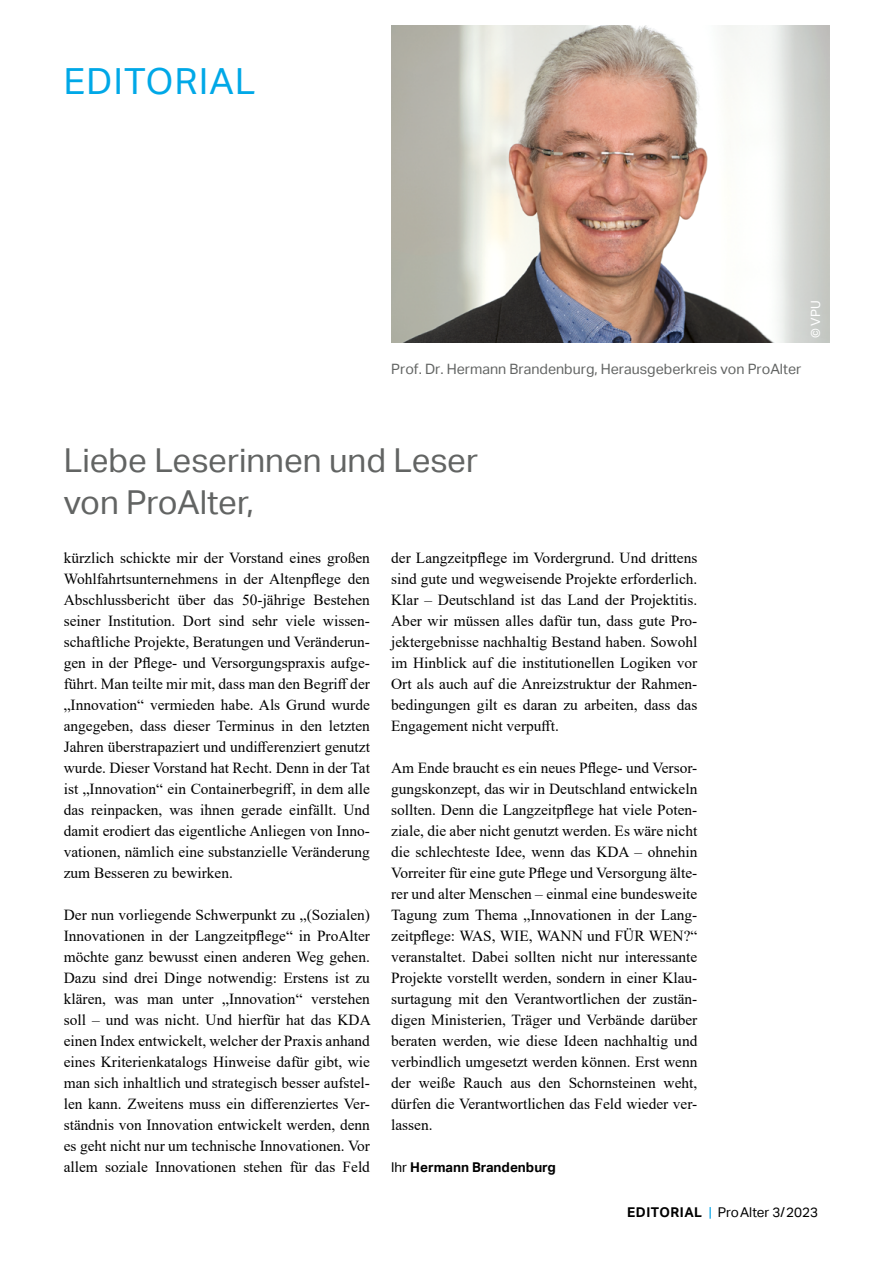
<style>
.page{position:relative;width:893px;height:1263px;background:#fff}
.page>*{position:absolute;margin:0;border:0;box-sizing:border-box;transform-origin:0 0}
.t1{font:36px "Aktiv Grotesk";letter-spacing:.04em;color:#00a8e7}
.t2{font:33px/41.2px "Aktiv Grotesk";color:#626463}
.t3{font:15.3px/21px "Times New Roman";color:#000;text-align:justify}
.t4{font:14.25px "Aktiv Grotesk";color:#626463}
.t5{font:13.5px "Aktiv Grotesk";color:#000}
.t6{font:700 13.5px "Aktiv Grotesk";color:#000}
.t7{font:12.75px "Aktiv Grotesk";color:#fff}
.s1{font-weight:400}
.s2{font-weight:700}
.s3{color:#00a1e5}
</style>
<div class="page">
<img style="left:391px;top:26px;width:438px;height:316px">
<h1 class="t1" style="left:64px;top:60px;width:193px">EDITORIAL</h1>
<p class="t7" style="left:808px;top:338px;width:39px;rotate:-90deg">© VPU</p>
<p class="t4" style="left:391px;top:361px;width:412px">Prof. Dr. Hermann Brandenburg, Herausgeberkreis von ProAlter</p>
<h2 class="t2" style="left:64px;top:440px;width:416px">Liebe Leserinnen und Leser von ProAlter,</h2>
<p class="t3" style="left:64px;top:547px;width:308px">kürzlich schickte mir der Vorstand eines großen Wohlfahrtsunternehmens in der Altenpflege den Abschlussbericht über das 50-jährige Bestehen seiner Institution. Dort sind sehr viele wissen&shy;schaftliche Projekte, Beratungen und Veränderun&shy;gen in der Pflege- und Versorgungspraxis aufge&shy;führt. Man teilte mir mit, dass man den Begriff der „Innovation“ vermieden habe. Als Grund wurde angegeben, dass dieser Terminus in den letzten Jahren überstrapaziert und undifferenziert genutzt wurde. Dieser Vorstand hat Recht. Denn in der Tat ist „Innovation“ ein Containerbegriff, in dem alle das reinpacken, was ihnen gerade einfällt. Und damit erodiert das eigentliche Anliegen von Inno&shy;vationen, nämlich eine substanzielle Veränderung zum Besseren zu bewirken.</p>
<p class="t3" style="left:64px;top:904px;width:309px">Der nun vorliegende Schwerpunkt zu „(Sozialen)<br>Innovationen in der Langzeitpflege“ in ProAlter möchte ganz bewusst einen anderen Weg gehen.<br>Dazu sind drei Dinge notwendig: Erstens ist zu klären, was man unter „Innovation“ verstehen soll – und was nicht. Und hierfür hat das KDA einen Index entwickelt, welcher der Praxis anhand eines Kriterienkatalogs Hinweise dafür gibt, wie man sich inhaltlich und strategisch besser aufstel&shy;len kann. Zweitens muss ein differenziertes Ver&shy;ständnis von Innovation entwickelt werden, denn es geht nicht nur um technische Innovationen. Vor allem soziale Innovationen stehen für das Feld</p>
<p class="t3" style="left:391px;top:547px;width:308px">der Langzeitpflege im Vordergrund. Und drittens sind gute und wegweisende Projekte erforderlich.<br>Klar – Deutschland ist das Land der Projektitis.<br>Aber wir müssen alles dafür tun, dass gute Pro&shy;jektergebnisse nachhaltig Bestand haben. Sowohl im Hinblick auf die institutionellen Logiken vor Ort als auch auf die Anreizstruktur der Rahmen&shy;bedingungen gilt es daran zu arbeiten, dass das Engagement nicht verpufft.</p>
<p class="t3" style="left:391px;top:757px;width:308px">Am Ende braucht es ein neues Pflege- und Versor&shy;gungskonzept, das wir in Deutschland entwickeln sollten. Denn die Langzeitpflege hat viele Poten&shy;ziale, die aber nicht genutzt werden. Es wäre nicht die schlechteste Idee, wenn das KDA – ohnehin Vorreiter für eine gute Pflege und Versorgung älte&shy;rer und alter Menschen – einmal eine bundesweite Tagung zum Thema „Innovationen in der Lang&shy;zeitpflege: WAS, WIE, WANN und FÜR WEN?“ veranstaltet. Dabei sollten nicht nur interessante Projekte vorstellt werden, sondern in einer Klau&shy;surtagung mit den Verantwortlichen der zustän&shy;digen Ministerien, Träger und Verbände darüber beraten werden, wie diese Ideen nachhaltig und verbindlich umgesetzt werden können. Erst wenn der weiße Rauch aus den Schornsteinen weht, dürfen die Verantwortlichen das Feld wieder ver&shy;lassen.</p>
<p class="t6" style="left:391px;top:1159px;width:166px"><span class="s1">Ihr</span> Hermann Brandenburg</p>
<p class="t5" style="left:627px;top:1205px;width:193px"><span class="s2">EDITORIAL</span> <span class="s3">|</span> ProAlter 3/2023</p>
</div>
